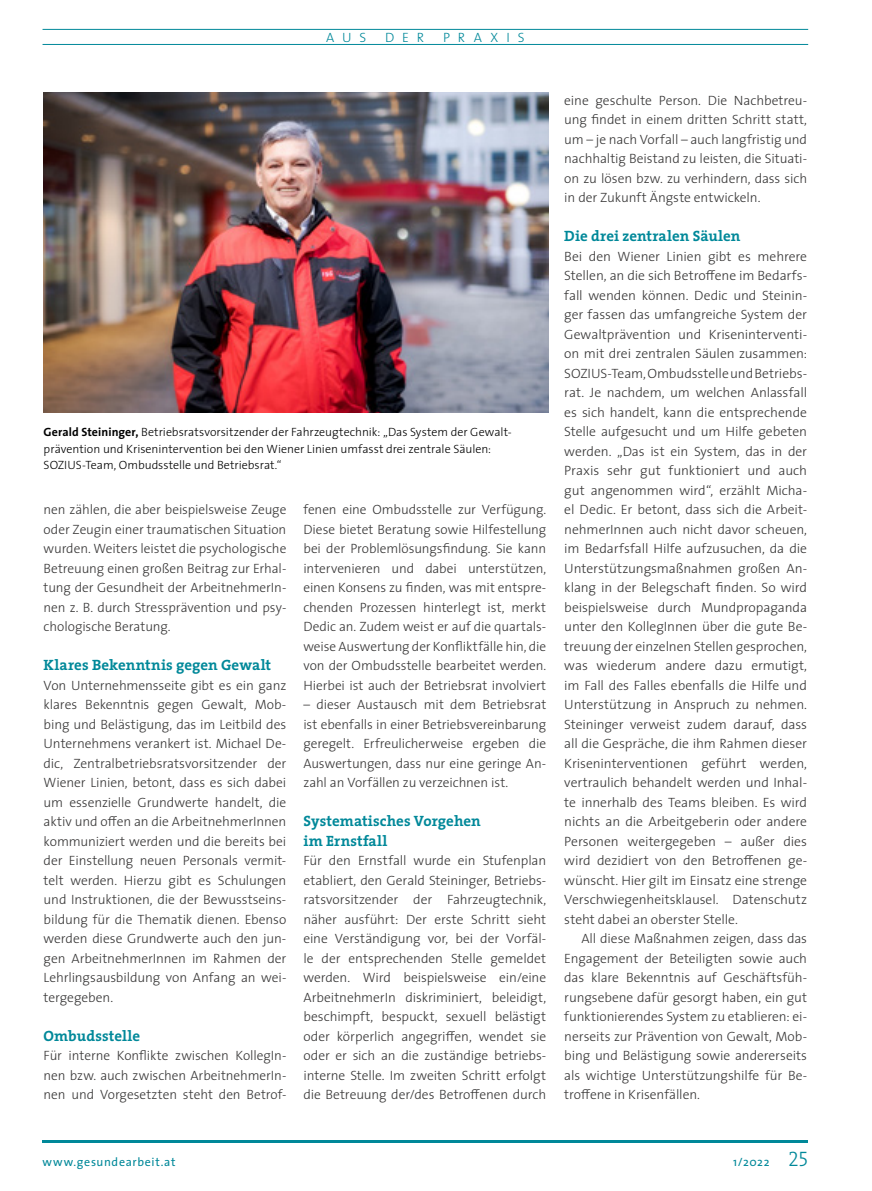
<style>
.page{position:relative;width:872px;height:1191px;background:#fff}
.page>*{position:absolute;margin:0;border:0;box-sizing:border-box;transform-origin:0 0}
.t1{font:700 15px/19.5px "The Serif";letter-spacing:.005em;color:#089}
.t2{font:300 13.5px/19.5px "The Sans";letter-spacing:-.005em;color:#373636;text-align:justify}
.t3{font:300 13.5px "The Sans";letter-spacing:.59em;color:#089}
.t4{font:300 12px/16.5px "The Sans";color:#000}
.t5{font:12px "The Sans";letter-spacing:.055em;color:#089}
.s1{font-weight:700}
.s2{font-family:"The Serif Light Caps";font-size:21px}
</style>
<div class="page">
<hr style="left:43px;top:1140px;width:765px;height:2px;background:#089">
<hr style="left:43px;top:29px;width:765px;height:1px;background:#089">
<hr style="left:43px;top:44px;width:765px;height:1px;background:#089">
<img style="left:44px;top:92px;width:504px;height:320px">
<p class="t3" style="left:326px;top:26px;width:42px">AUS</p>
<p class="t3" style="left:385px;top:26px;width:41px">DER</p>
<p class="t3" style="left:443px;top:26px;width:83px">PRAXIS</p>
<p class="t4" style="left:44px;top:423px;width:469px"><span class="s1">Gerald Steininger,</span> Betriebsratsvorsitzender der Fahrzeugtechnik: „Das System der Gewalt&shy;prävention und Krisenintervention bei den Wiener Linien umfasst drei zentrale Säulen:<br>SOZIUS-Team, Ombudsstelle und Betriebsrat.“</p>
<p class="t2" style="left:44px;top:499px;width:244px">nen zählen, die aber beispielsweise Zeuge oder Zeugin einer traumatischen Situation wurden. Weiters leistet die psychologische Betreuung einen großen Beitrag zur Erhal&shy;tung der Gesundheit der ArbeitnehmerIn&shy;nen z. B. durch Stressprävention und psy&shy;chologische Beratung.</p>
<p class="t1" style="left:44px;top:655px;width:229px">Klares Bekenntnis gegen Gewalt</p>
<p class="t2" style="left:44px;top:675px;width:244px">Von Unternehmensseite gibt es ein ganz klares Bekenntnis gegen Gewalt, Mob&shy;bing und Belästigung, das im Leitbild des Unternehmens verankert ist. Michael De&shy;dic, Zentralbetriebsratsvorsitzender der Wiener Linien, betont, dass es sich dabei um essenzielle Grundwerte handelt, die aktiv und offen an die ArbeitnehmerInnen kommuniziert werden und die bereits bei der Einstellung neuen Personals vermit&shy;telt werden. Hierzu gibt es Schulungen und Instruktionen, die der Bewusstseins&shy;bildung für die Thematik dienen. Ebenso werden diese Grundwerte auch den jun&shy;gen ArbeitnehmerInnen im Rahmen der Lehrlingsausbildung von Anfang an wei&shy;tergegeben.</p>
<p class="t1" style="left:44px;top:1025px;width:98px">Ombudsstelle</p>
<p class="t2" style="left:44px;top:1045px;width:244px">Für interne Konflikte zwischen KollegIn&shy;nen bzw. auch zwischen ArbeitnehmerIn&shy;nen und Vorgesetzten steht den Betrof-</p>
<p class="t2" style="left:303px;top:499px;width:244px">fenen eine Ombudsstelle zur Verfügung.<br>Diese bietet Beratung sowie Hilfestellung bei der Problemlösungsfindung. Sie kann intervenieren und dabei unterstützen, einen Konsens zu finden, was mit entspre&shy;chenden Prozessen hinterlegt ist, merkt Dedic an. Zudem weist er auf die quartals&shy;weise Auswertung der Konfliktfälle hin, die von der Ombudsstelle bearbeitet werden.<br>Hierbei ist auch der Betriebsrat involviert</p>
<p class="t2" style="left:303px;top:694px;width:244px">– dieser Austausch mit dem Betriebsrat ist ebenfalls in einer Betriebsvereinbarung geregelt. Erfreulicherweise ergeben die Auswertungen, dass nur eine geringe An&shy;zahl an Vorfällen zu verzeichnen ist.</p>
<p class="t1" style="left:303px;top:811px;width:179px">Systematisches Vorgehen im Ernstfall</p>
<p class="t2" style="left:303px;top:850px;width:244px">Für den Ernstfall wurde ein Stufenplan etabliert, den Gerald Steininger, Betriebs&shy;ratsvorsitzender der Fahrzeugtechnik, näher ausführt: Der erste Schritt sieht eine Verständigung vor, bei der Vorfäl&shy;le der entsprechenden Stelle gemeldet werden. Wird beispielsweise ein/eine ArbeitnehmerIn diskriminiert, beleidigt, beschimpft, bespuckt, sexuell belästigt oder körperlich angegriffen, wendet sie oder er sich an die zuständige betriebs&shy;interne Stelle. Im zweiten Schritt erfolgt die Betreuung der/des Betroffenen durch</p>
<p class="t2" style="left:564px;top:90px;width:244px">eine geschulte Person. Die Nachbetreu&shy;ung findet in einem dritten Schritt statt, um – je nach Vorfall – auch langfristig und nachhaltig Beistand zu leisten, die Situati&shy;on zu lösen bzw. zu verhindern, dass sich in der Zukunft Ängste entwickeln.</p>
<p class="t1" style="left:564px;top:226px;width:178px">Die drei zentralen Säulen</p>
<p class="t2" style="left:564px;top:246px;width:244px">Bei den Wiener Linien gibt es mehrere Stellen, an die sich Betroffene im Bedarfs&shy;fall wenden können. Dedic und Steinin&shy;ger fassen das umfangreiche System der Gewaltprävention und Kriseninterventi&shy;on mit drei zentralen Säulen zusammen:<br>SOZIUS-Team, Ombudsstelle und Betriebs&shy;rat. Je nachdem, um welchen Anlassfall es sich handelt, kann die entsprechende Stelle aufgesucht und um Hilfe gebeten werden. „Das ist ein System, das in der Praxis sehr gut funktioniert und auch gut angenommen wird“, erzählt Micha&shy;el Dedic. Er betont, dass sich die Arbeit&shy;nehmerInnen auch nicht davor scheuen, im Bedarfsfall Hilfe aufzusuchen, da die Unterstützungsmaßnahmen großen An&shy;klang in der Belegschaft finden. So wird beispielsweise durch Mundpropaganda unter den KollegInnen über die gute Be&shy;treuung der einzelnen Stellen gesprochen, was wiederum andere dazu ermutigt, im Fall des Falles ebenfalls die Hilfe und Unterstützung in Anspruch zu nehmen.<br>Steininger verweist zudem darauf, dass all die Gespräche, die ihm Rahmen dieser Kriseninterventionen geführt werden, vertraulich behandelt werden und Inhal&shy;te innerhalb des Teams bleiben. Es wird nichts an die Arbeitgeberin oder andere Personen weitergegeben – außer dies wird dezidiert von den Betroffenen ge&shy;wünscht. Hier gilt im Einsatz eine strenge Verschwiegenheitsklausel. Datenschutz steht dabei an oberster Stelle.</p>
<p class="t2" style="left:564px;top:928px;width:244px;text-indent:17px">All diese Maßnahmen zeigen, dass das Engagement der Beteiligten sowie auch das klare Bekenntnis auf Geschäftsfüh&shy;rungsebene dafür gesorgt haben, ein gut funktionierendes System zu etablieren: ei&shy;nerseits zur Prävention von Gewalt, Mob&shy;bing und Belästigung sowie andererseits als wichtige Unterstützungshilfe für Be&shy;troffene in Krisenfällen.</p>
<p class="t5" style="left:43px;top:1151px;width:135px">www.gesundearbeit.at</p>
<p class="t5" style="left:733px;top:1151px;width:76px">1/2022 <span class="s2">25</span></p>
</div>
